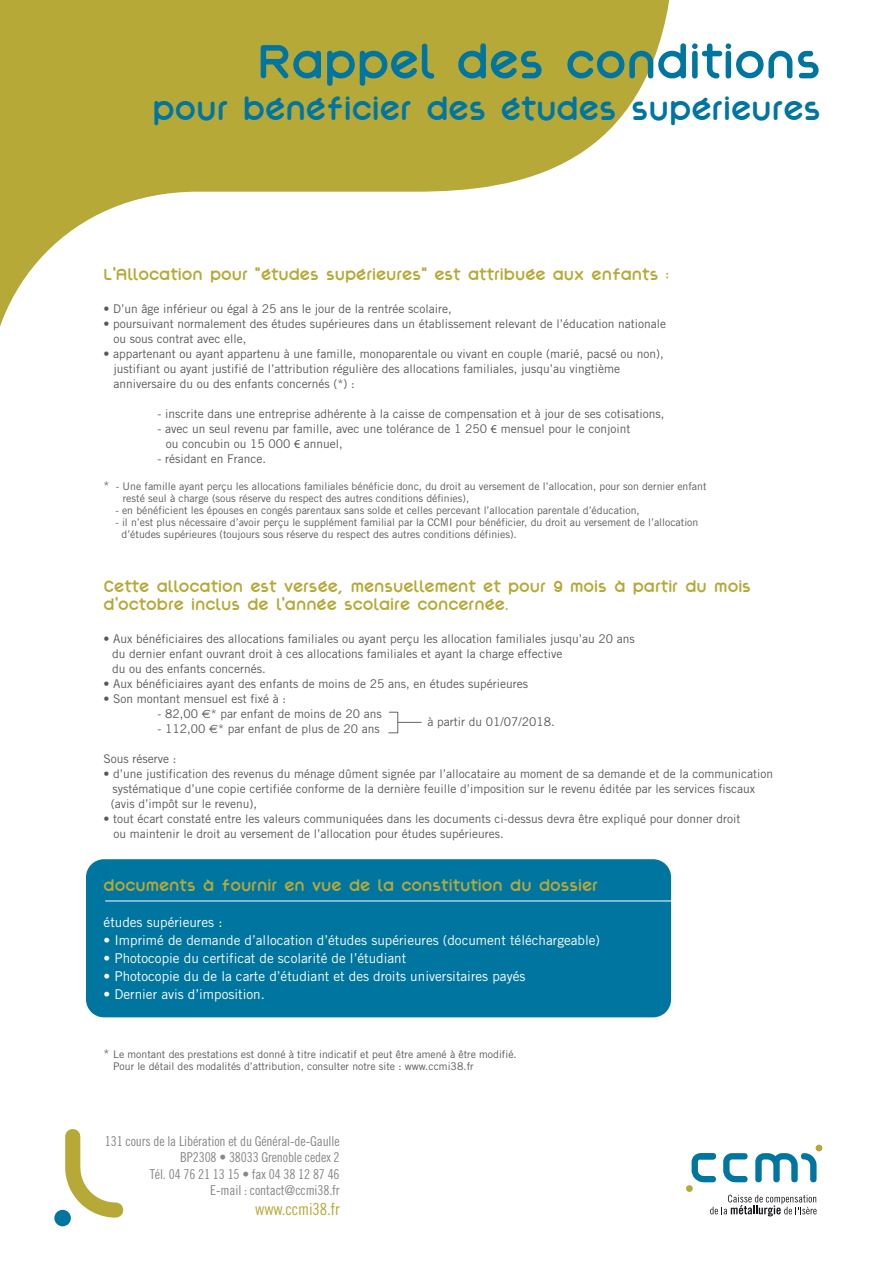
<style>
.page{position:relative;width:893px;height:1263px;background:#fff}
.page>*{position:absolute;margin:0;border:0;box-sizing:border-box;transform-origin:0 0}
.t1{font:500 61.5px "cjust";color:#0075a0}
.t2{font:500 42px "cjust";color:#0075a0}
.t3{font:500 21px/18px "cjust";color:#b6a938}
.t4{font:16.65px "Trade Gothic Cond Eighteen";letter-spacing:-.01em;color:#b6a938}
.t5{font:13.65px/16.4px "Trade Gothic Cond Eighteen";letter-spacing:-.01em;color:#87888a;text-align:right}
.t6{font:13.5px "Trade Gothic";color:#fff}
.t7{font:12px/15px "Trade Gothic";color:#58585a}
.t8{font:10.5px/12px "Trade Gothic";color:#58585a}
.s1{font-family:"Myriad Pro"}
.s2{font-size:12px}
.s3{font-family:"Euro Sans"}
</style>
<div class="page">
<svg style="left:692px;top:1153px;width:24px;height:29px"></svg>
<svg style="left:723px;top:1153px;width:25px;height:29px"></svg>
<svg style="left:710px;top:1195px;width:107px;height:21px"></svg>
<svg style="left:755px;top:1145px;width:67px;height:37px"></svg>
<div style="left:686px;top:1185px;width:7px;height:7px;background:#b6a938;border-radius:50%"></div>
<svg style="left:0;top:0;width:670px;height:327px;fill:#b6a938"></svg>
<svg style="left:58px;top:1129px;width:66px;height:96px"></svg>
<div style="left:54px;top:1210px;width:17px;height:16px;background:#0075a0;border-radius:50%"></div>
<div style="left:86px;top:859px;width:585px;height:158px;background:#0075a0;border-radius:18px"></div>
<hr style="left:106px;top:900px;width:575px;height:1px;background:#fff">
<div style="left:388px;top:712px;width:10px;height:21px;border:1px solid #646567"></div>
<svg style="left:398px;top:722px;width:23px;height:1px"></svg>
<h1 class="t1" style="left:258px;top:34px;width:565px">Rappel des conditions</h1>
<h2 class="t2" style="left:153px;top:90px;width:670px">pour bénéficier des études supérieures</h2>
<h3 class="t3" style="left:104px;top:265px;width:567px">L’Allocation pour «études supérieures» est attribuée aux enfants :</h3>
<p class="t7" style="left:104px;top:301px;width:350px">• D’un âge inférieur ou égal à 25 ans le jour de la rentrée scolaire,</p>
<p class="t7" style="left:114px;top:316px;width:554px;text-indent:-10px">• poursuivant normalement des études supérieures dans un établissement relevant de l’éducation nationale ou sous contrat avec elle,</p>
<p class="t7" style="left:113px;top:346px;width:552px;text-indent:-10px">• appartenant ou ayant appartenu à une famille, monoparentale ou vivant en couple (marié, pacsé ou non), justifiant ou ayant justifié de l’attribution régulière des allocations familiales, jusqu’au vingtième anniversaire du ou des enfants concernés (*) :</p>
<p class="t7" style="left:158px;top:406px;width:508px">- inscrite dans une entreprise adhérente à la caisse de compensation et à jour de ses cotisations,</p>
<p class="t7" style="left:166px;top:421px;width:466px;text-indent:-8px">- avec un seul revenu par famille, avec une tolérance de 1 250 <span class="s1">€</span> mensuel pour le conjoint ou concubin ou 15 000 <span class="s1">€</span> annuel,</p>
<p class="t7" style="left:158px;top:451px;width:110px">- résidant en France.</p>
<p class="t8" style="left:123px;top:480px;width:585px;text-indent:-19px"><span class="s2">*</span> - Une famille ayant perçu les allocations familiales bénéficie donc, du droit au versement de l’allocation, pour son dernier enfant resté seul à charge (sous réserve du respect des autres conditions définies),</p>
<p class="t8" style="left:115px;top:504px;width:526px">- en bénéficient les épouses en congés parentaux sans solde et celles percevant l’allocation parentale d’éducation,</p>
<p class="t8" style="left:122px;top:516px;width:578px;text-indent:-6px">- il n’est plus nécessaire d’avoir perçu le supplément familial par la CCMI pour bénéficier, du droit au versement de l’allocation d’études supérieures (toujours sous réserve du respect des autres conditions définies).</p>
<h3 class="t3" style="left:104px;top:577px;width:649px">Cette allocation est versée, mensuellement et pour 9 mois à partir du mois d’octobre inclus de l’année scolaire concernée.</h3>
<p class="t7" style="left:112px;top:631px;width:524px;text-indent:-9px">• Aux bénéficiaires des allocations familiales ou ayant perçu les allocation familiales jusqu’au 20 ans du dernier enfant ouvrant droit à ces allocations familiales et ayant la charge effective<br>du ou des enfants concernés.</p>
<p class="t7" style="left:104px;top:676px;width:426px">• Aux bénéficiaires ayant des enfants de moins de 25 ans, en études supérieures</p>
<p class="t7" style="left:104px;top:691px;width:184px">• Son montant mensuel est fixé à :</p>
<p class="t7" style="left:158px;top:706px;width:226px">- 82,00 <span class="s3">€</span>* par enfant de moins de 20 ans</p>
<p class="t7" style="left:158px;top:721px;width:224px">- 112,00 <span class="s3">€</span>* par enfant de plus de 20 ans</p>
<p class="t7" style="left:428px;top:714px;width:129px">à partir du 01/07/2018.</p>
<p class="t7" style="left:104px;top:751px;width:74px">Sous réserve :</p>
<p class="t7" style="left:111px;top:766px;width:664px;text-indent:-7px">• d’une justification des revenus du ménage dûment signée par l’allocataire au moment de sa demande et de la communication systématique d’une copie certifiée conforme de la dernière feuille d’imposition sur le revenu éditée par les services fiscaux (avis d’impôt sur le revenu),</p>
<p class="t7" style="left:114px;top:811px;width:628px;text-indent:-10px">• tout écart constaté entre les valeurs communiquées dans les documents ci-dessus devra être expliqué pour donner droit ou maintenir le droit au versement de l’allocation pour études supérieures.</p>
<h3 class="t3" style="left:104px;top:876px;width:496px">documents à fournir en vue de la constitution du dossier</h3>
<p class="t6" style="left:104px;top:913px;width:120px">études supérieures :</p>
<p class="t6" style="left:104px;top:931px;width:498px">• Imprimé de demande d’allocation d’études supérieures (document téléchargeable)</p>
<p class="t6" style="left:104px;top:949px;width:304px">• Photocopie du certificat de scolarité de l’étudiant</p>
<p class="t6" style="left:104px;top:967px;width:423px">• Photocopie du de la carte d’étudiant et des droits universitaires payés</p>
<p class="t6" style="left:104px;top:985px;width:163px">• Dernier avis d’imposition.</p>
<p class="t8" style="left:113px;top:1048px;width:405px;text-indent:-10px"><span class="s2">*</span> Le montant des prestations est donné à titre indicatif et peut être amené à être modifié.<br>Pour le détail des modalités d’attribution, consulter notre site : www.ccmi38.fr</p>
<p class="t5" style="left:105px;top:1133px;width:236px">131 cours de la Libération et du Général-de-Gaulle BP2308 • 38033 Grenoble cedex 2<br>Tél. 04 76 21 13 15 • fax 04 38 12 87 46<br>E-mail : contact@ccmi38.fr</p>
<h3 class="t4" style="left:255px;top:1199px;width:86px">www.ccmi38.fr</h3>
</div>
